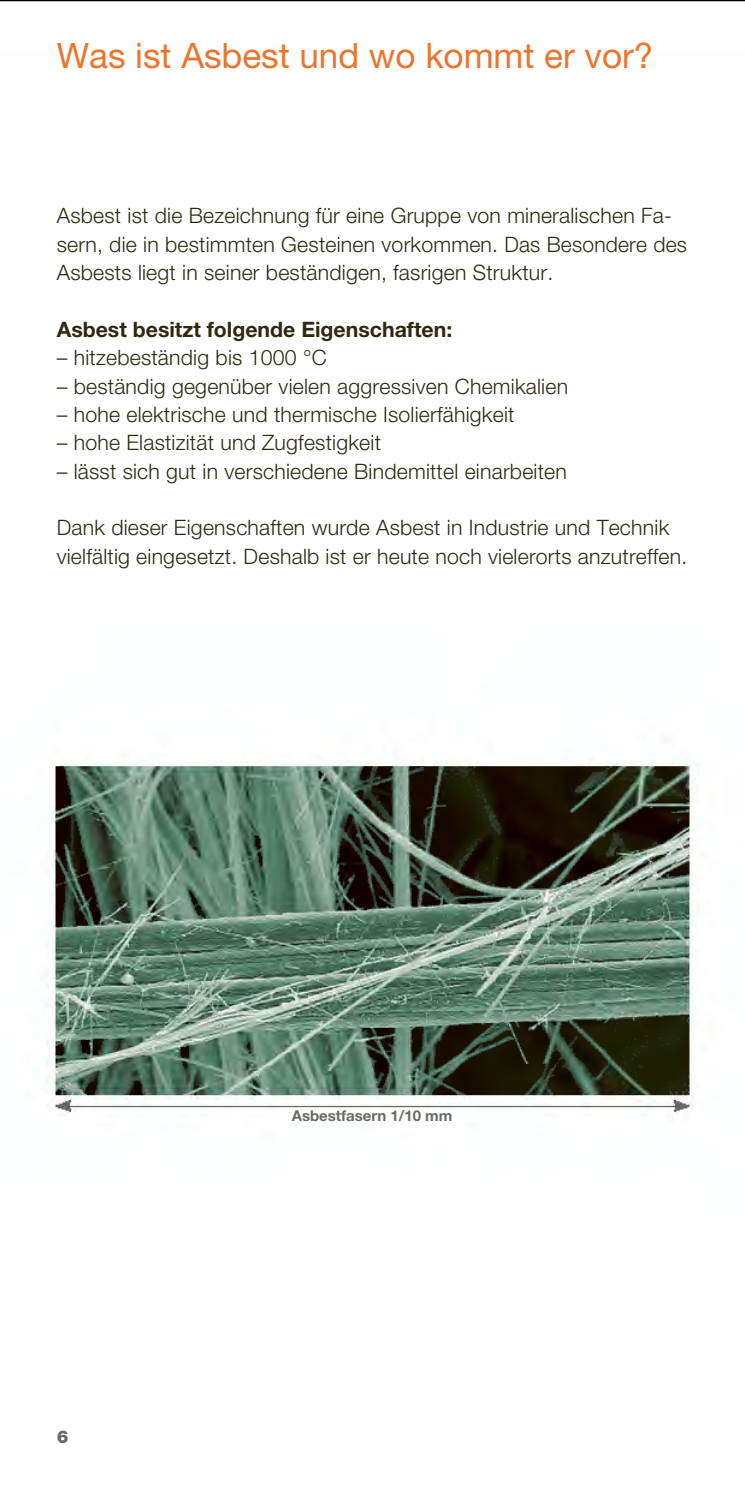
<style>
.page{position:relative;width:745px;height:1489px;background:#fff}
.page>*{position:absolute;margin:0;border:0;box-sizing:border-box;transform-origin:0 0}
.t1{font:35px "Helvetica Neue LT Std";color:#ee742d}
.t2{font:300 21.25px/28.2px "Helvetica Neue LT Std";letter-spacing:.01em;color:#2f2912}
.t3{font:700 21.25px "Helvetica Neue LT Std";color:#2f2912}
.t4{font:900 17.5px "Helvetica Neue LT Std";color:#6d6a63}
.t5{font:700 15px "Helvetica Neue LT Std";color:#6d6a63}
</style>
<div class="page">
<img style="left:0;top:0;width:744px;height:1116px">
<h1 class="t1" style="left:57px;top:34px;width:597px">Was ist Asbest und wo kommt er vor?</h1>
<p class="t2" style="left:57px;top:201px;width:631px">Asbest ist die Bezeichnung für eine Gruppe von mineralischen Fa&shy;sern, die in bestimmten Gesteinen vorkommen. Das Besondere des<br>Asbests liegt in seiner beständigen, fasrigen Struktur.</p>
<p class="t3" style="left:57px;top:316px;width:397px">Asbest besitzt folgende Eigenschaften:</p>
<p class="t2" style="left:57px;top:343px;width:271px">– hitzebeständig bis 1000 °C</p>
<p class="t2" style="left:57px;top:371px;width:512px">– beständig gegenüber vielen aggressiven Chemikalien</p>
<p class="t2" style="left:57px;top:400px;width:459px">– hohe elektrische und thermische Isolierfähigkeit</p>
<p class="t2" style="left:57px;top:428px;width:325px">– hohe Elastizität und Zugfestigkeit</p>
<p class="t2" style="left:57px;top:456px;width:511px">– lässt sich gut in verschiedene Bindemittel einarbeiten</p>
<p class="t2" style="left:57px;top:513px;width:631px">Dank dieser Eigenschaften wurde Asbest in Industrie und Technik vielfältig eingesetzt. Deshalb ist er heute noch vielerorts anzutreffen.</p>
<p class="t4" style="left:57px;top:1426px;width:13px">6</p>
<p class="t5" style="left:291px;top:1105px;width:162px">Asbestfasern 1/10 mm</p>
</div>
